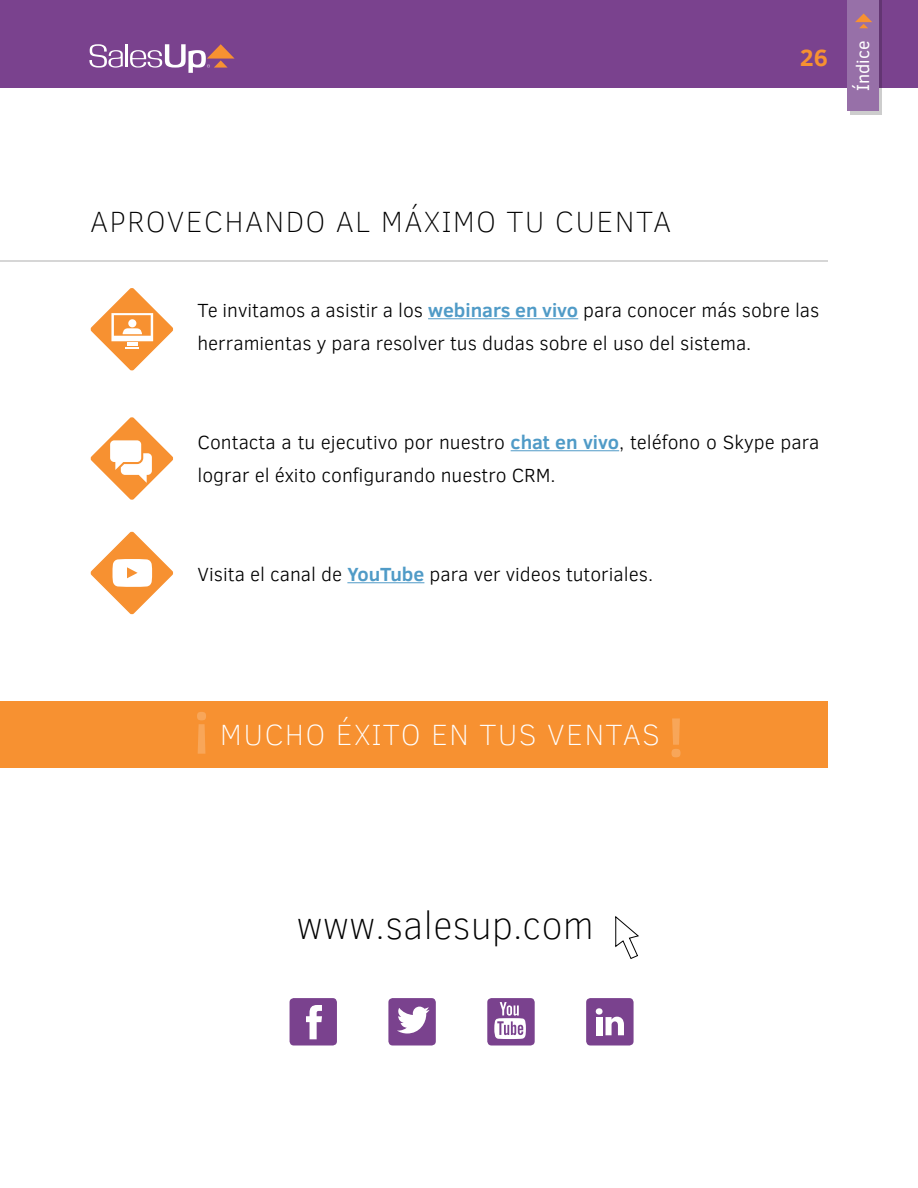
<style>
.page{position:relative;width:918px;height:1188px;background:#fff}
.page>*{position:absolute;margin:0;border:0;box-sizing:border-box;transform-origin:0 0}
.t1{font:700 57px "Clear Sans";color:#fff}
.t2{font:100 39px "Clear Sans";color:#000}
.t3{font:100 30px "Clear Sans";letter-spacing:.045em;color:#000}
.t4{font:100 30px "Clear Sans";letter-spacing:.045em;color:#fff}
.t5{font:700 24px "Clear Sans";color:#f79131}
.t6{font:300 19.5px/33px "Clear Sans";color:#000}
.t7{font:18px "Clear Sans";color:#fff}
.s1{font-weight:700;color:#509bc7}
</style>
<div class="page">
<div style="left:0;top:0;width:918px;height:88px;background:#7a428e"></div>
<svg style="left:89px;top:44px;width:34px;height:24px"></svg>
<hr style="left:126px;top:44px;width:2px;height:23px;background:#fff">
<svg style="left:130px;top:44px;width:105px;height:29px"></svg>
<svg style="left:850px;top:0;width:32px;height:115px"></svg>
<div style="left:848px;top:0;width:31px;height:111px;background:#9770a8"></div>
<svg style="left:855px;top:13px;width:17px;height:15px"></svg>
<hr style="left:0;top:260px;width:828px;height:2px;background:#c9c9c9">
<div style="left:0;top:701px;width:828px;height:67px;background:#f79131"></div>
<div style="left:290px;top:998px;width:47px;height:47px;background:#7a428e;border-radius:4px"></div>
<svg style="left:306px;top:1005px;width:16px;height:34px"></svg>
<div style="left:388px;top:998px;width:48px;height:47px;background:#7a428e;border-radius:4px"></div>
<svg style="left:397px;top:1007px;width:33px;height:27px"></svg>
<div style="left:487px;top:998px;width:48px;height:47px;background:#7a428e;border-radius:4px"></div>
<svg style="left:494px;top:1002px;width:32px;height:37px"></svg>
<div style="left:586px;top:998px;width:48px;height:47px;background:#7a428e;border-radius:4px"></div>
<div style="left:596px;top:1017px;width:6px;height:18px;background:#fff"></div>
<svg style="left:606px;top:1017px;width:18px;height:18px"></svg>
<div style="left:596px;top:1008px;width:7px;height:7px;background:#fff;border-radius:50%"></div>
<svg style="left:615px;top:916px;width:24px;height:43px"></svg>
<hr style="left:428px;top:318px;width:150px;height:1px;background:#509bc7">
<hr style="left:511px;top:450px;width:108px;height:1px;background:#509bc7">
<hr style="left:347px;top:582px;width:77px;height:1px;background:#509bc7">
<svg style="left:90px;top:288px;width:83px;height:83px"></svg>
<svg style="left:90px;top:531px;width:83px;height:84px"></svg>
<svg style="left:90px;top:417px;width:83px;height:83px"></svg>
<h3 class="t3" style="left:90px;top:202px;width:583px">APROVECHANDO AL MÁXIMO TU CUENTA</h3>
<p class="t5" style="left:800px;top:40px;width:30px">26</p>
<p class="t7" style="left:851px;top:91px;width:52px;rotate:-90deg">Índice</p>
<p class="t6" style="left:198px;top:294px;width:623px">Te invitamos a asistir a los <span class="s1">webinars en vivo</span> para conocer más sobre las herramientas y para resolver tus dudas sobre el uso del sistema.</p>
<p class="t6" style="left:198px;top:426px;width:623px">Contacta a tu ejecutivo por nuestro <span class="s1">chat en vivo</span>, teléfono o Skype para lograr el éxito configurando nuestro CRM.</p>
<p class="t6" style="left:198px;top:558px;width:457px">Visita el canal de <span class="s1">YouTube</span> para ver videos tutoriales.</p>
<h1 class="t1" style="left:193px;top:681px;width:18px">¡</h1>
<h1 class="t1" style="left:668px;top:696px;width:18px">!</h1>
<h3 class="t4" style="left:220px;top:715px;width:442px">MUCHO ÉXITO EN TUS VENTAS</h3>
<h2 class="t2" style="left:297px;top:900px;width:299px">www.salesup.com</h2>
</div>
